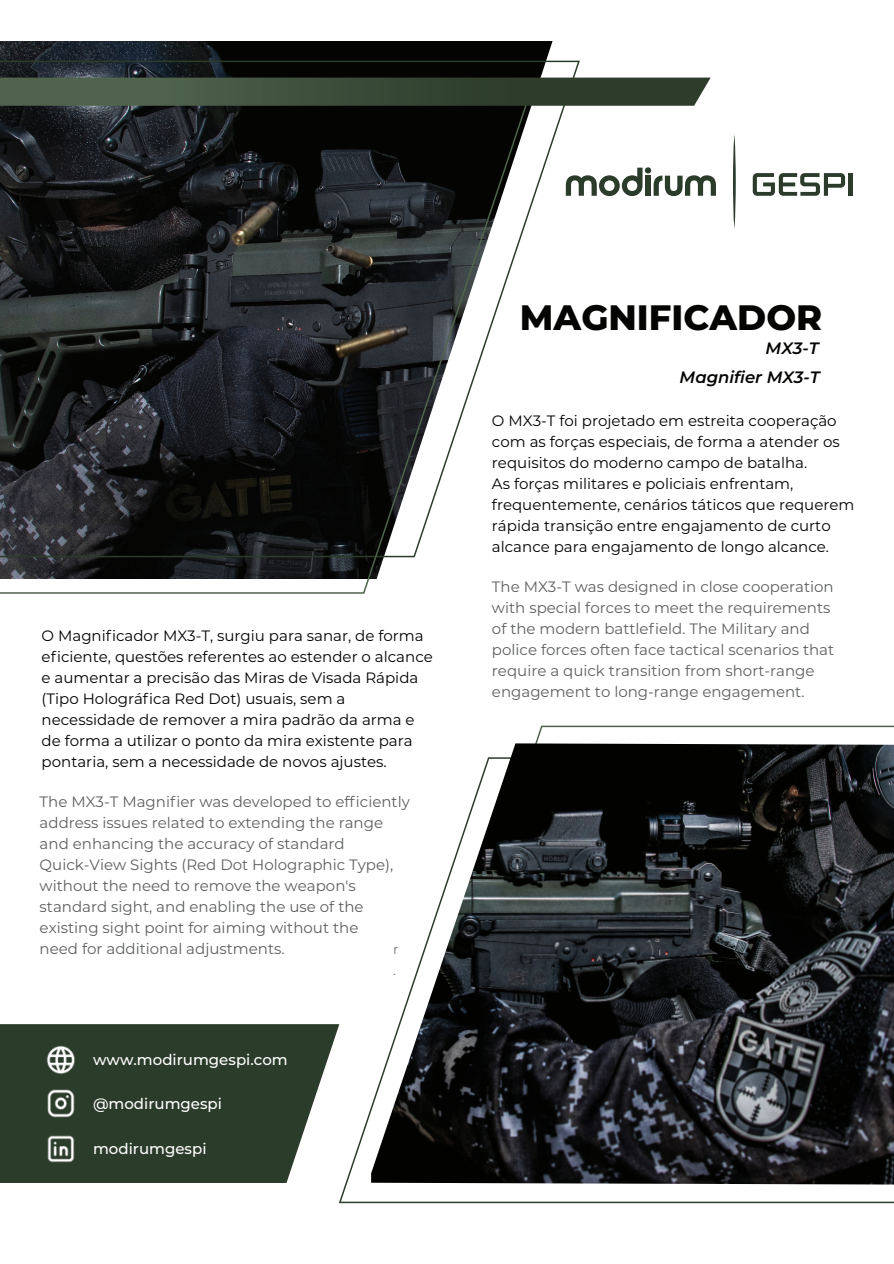
<style>
.page{position:relative;width:894px;height:1264px;background:#fff}
.page>*{position:absolute;margin:0;border:0;box-sizing:border-box;transform-origin:0 0}
.t1{font:800 35.25px "Montserrat";color:#040503}
.t2{font:italic 600 16.5px "Montserrat";color:#040503}
.t3{font:15px/21px "Montserrat";color:#000}
.t4{font:15px/21px "Montserrat";color:#5d605e}
.t5{font:500 15px "Montserrat";color:#fff}
.t6{font:15px "Montserrat";color:#fff}
.t7{font:13.5px/20.2px "Montserrat";color:#747b78}
</style>
<div class="page">
<svg style="left:339px;top:1024px;width:554px;height:179px"></svg>
<svg style="left:535px;top:725px;width:358px;height:18px"></svg>
<img style="left:0;top:42px;width:363px;height:18px">
<svg style="left:363px;top:41px;width:490px;height:188px"></svg>
<img style="left:371px;top:743px;width:522px;height:441px">
<svg style="left:752px;top:173px;width:92px;height:23px"></svg>
<hr style="left:848px;top:173px;width:4px;height:23px;background:#2c3c2b">
<hr style="left:732px;top:134px;width:3px;height:95px;background:#2c3c2b;border-radius:50%">
<svg style="left:580px;top:167px;width:135px;height:29px"></svg>
<svg style="left:0;top:60px;width:580px;height:169px"></svg>
<svg style="left:0;top:106px;width:530px;height:488px"></svg>
<svg style="left:0;top:78px;width:710px;height:28px;background:#3f503c"></svg>
<svg style="left:0;top:1024px;width:339px;height:158px;background:#3d4b3c"></svg>
<img style="left:47px;top:1045px;width:29px;height:29px">
<img style="left:47px;top:1088px;width:29px;height:30px">
<img style="left:47px;top:1134px;width:29px;height:29px">
<p class="t3" style="left:42px;top:625px;width:392px">O Magnificador MX3-T, surgiu para sanar, de forma eficiente, questões referentes ao estender o alcance e aumentar a precisão das Miras de Visada Rápida (Tipo Holográfica Red Dot) usuais, sem a necessidade de remover a mira padrão da arma e de forma a utilizar o ponto da mira existente para pontaria, sem a necessidade de novos ajustes.</p>
<p class="t4" style="left:40px;top:790px;width:371px">The MX3-T Magnifier was developed to efficiently address issues related to extending the range and enhancing the accuracy of standard Quick-View Sights (Red Dot Holographic Type), without the need to remove the weapon's standard sight, and enabling the use of the existing sight point for aiming without the<br>need for additional adjustments.</p>
<p class="t7" style="left:393px;top:939px;width:7px">r .</p>
<p class="t6" style="left:136px;top:1048px;width:99px">gesp .com.br</p>
<p class="t5" style="left:93px;top:1048px;width:196px">www.modirumgespi.com</p>
<p class="t5" style="left:93px;top:1093px;width:130px">@modirumgespi</p>
<p class="t5" style="left:93px;top:1138px;width:115px">modirumgespi</p>
<p class="t6" style="left:93px;top:1137px;width:118px">@gespidef nse</p>
<p class="t6" style="left:99px;top:1138px;width:54px">@gesp</p>
<h1 class="t1" style="left:520px;top:291px;width:304px">MAGNIFICADOR</h1>
<p class="t2" style="left:765px;top:336px;width:55px">MX3-T</p>
<p class="t2" style="left:679px;top:366px;width:142px">Magnifier MX3-T</p>
<p class="t3" style="left:492px;top:409px;width:364px">O MX3-T foi projetado em estreita cooperação com as forças especiais, de forma a atender os requisitos do moderno campo de batalha.<br>As forças militares e policiais enfrentam, frequentemente, cenários táticos que requerem rápida transição entre engajamento de curto alcance para engajamento de longo alcance.</p>
<p class="t4" style="left:492px;top:575px;width:343px">The MX3-T was designed in close cooperation with special forces to meet the requirements of the modern battlefield. The Military and police forces often face tactical scenarios that require a quick transition from short-range engagement to long-range engagement.</p>
</div>
